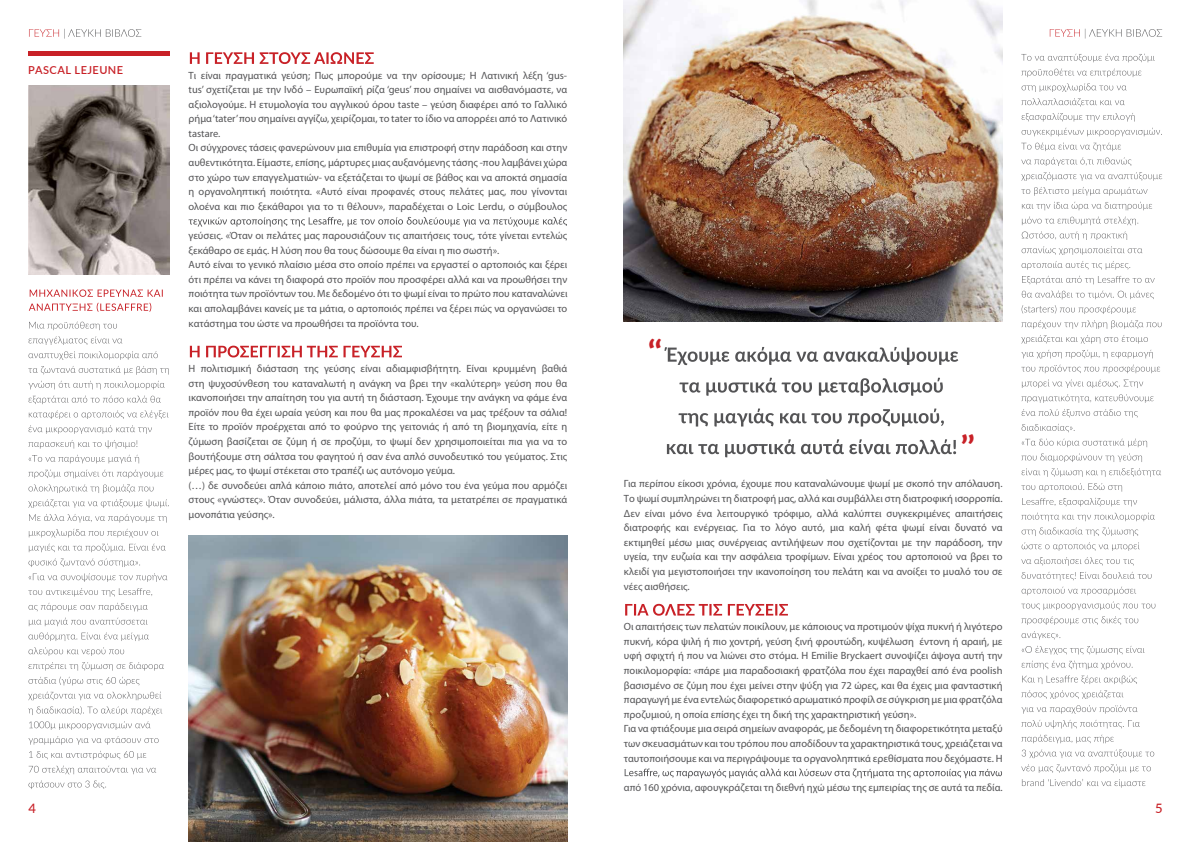
<style>
.page{position:relative;width:1191px;height:842px;background:#fff}
.page>*{position:absolute;margin:0;border:0;box-sizing:border-box;transform-origin:0 0}
.t1{font:900 29.5px "Lato";color:#c82127}
.t2{font:500 13px "Lato";color:#c82127}
.t3{font:600 11px "Lato";letter-spacing:.04em;color:#c82127}
.t4{font:10.5px/14.6px "Myriad Pro";color:#545456}
</style>
<div class="page">
<svg style="left:190px;top:52px;width:184px;height:12px"></svg>
<svg style="left:188px;top:217px;width:379px;height:10px"></svg>
<svg style="left:190px;top:346px;width:212px;height:11px"></svg>
<svg style="left:29px;top:29px;width:112px;height:10px"></svg>
<img style="left:28px;top:85px;width:142px;height:190px">
<svg style="left:29px;top:321px;width:88px;height:9px"></svg>
<svg style="left:29px;top:336px;width:93px;height:9px"></svg>
<svg style="left:29px;top:351px;width:129px;height:9px"></svg>
<svg style="left:28px;top:366px;width:141px;height:9px"></svg>
<svg style="left:28px;top:381px;width:137px;height:8px"></svg>
<svg style="left:29px;top:395px;width:132px;height:9px"></svg>
<svg style="left:29px;top:410px;width:139px;height:9px"></svg>
<svg style="left:29px;top:425px;width:123px;height:9px"></svg>
<svg style="left:28px;top:440px;width:109px;height:9px"></svg>
<svg style="left:29px;top:455px;width:110px;height:8px"></svg>
<svg style="left:28px;top:470px;width:135px;height:8px"></svg>
<svg style="left:29px;top:484px;width:124px;height:9px"></svg>
<svg style="left:28px;top:499px;width:141px;height:9px"></svg>
<svg style="left:29px;top:514px;width:138px;height:9px"></svg>
<svg style="left:29px;top:529px;width:130px;height:8px"></svg>
<svg style="left:29px;top:544px;width:137px;height:8px"></svg>
<svg style="left:29px;top:558px;width:111px;height:9px"></svg>
<svg style="left:29px;top:573px;width:138px;height:9px"></svg>
<svg style="left:28px;top:588px;width:124px;height:9px"></svg>
<svg style="left:29px;top:603px;width:119px;height:8px"></svg>
<svg style="left:29px;top:618px;width:119px;height:8px"></svg>
<svg style="left:29px;top:632px;width:120px;height:9px"></svg>
<svg style="left:29px;top:647px;width:95px;height:9px"></svg>
<svg style="left:29px;top:662px;width:135px;height:23px"></svg>
<svg style="left:28px;top:692px;width:133px;height:8px"></svg>
<svg style="left:28px;top:706px;width:134px;height:9px"></svg>
<svg style="left:29px;top:721px;width:121px;height:9px"></svg>
<svg style="left:28px;top:736px;width:131px;height:9px"></svg>
<svg style="left:29px;top:751px;width:117px;height:8px"></svg>
<svg style="left:29px;top:766px;width:127px;height:8px"></svg>
<svg style="left:29px;top:780px;width:77px;height:9px"></svg>
<svg style="left:30px;top:289px;width:133px;height:8px"></svg>
<svg style="left:29px;top:303px;width:122px;height:9px"></svg>
<div style="left:28px;top:51px;width:142px;height:5px;background:#c82127"></div>
<img style="left:189px;top:536px;width:378px;height:306px">
<img style="left:624px;top:0;width:378px;height:321px">
<svg style="left:1049px;top:29px;width:113px;height:10px"></svg>
<svg style="left:1021px;top:54px;width:133px;height:8px"></svg>
<svg style="left:1021px;top:69px;width:120px;height:8px"></svg>
<svg style="left:1021px;top:83px;width:105px;height:9px"></svg>
<svg style="left:1021px;top:98px;width:103px;height:9px"></svg>
<svg style="left:1021px;top:113px;width:113px;height:9px"></svg>
<svg style="left:1021px;top:128px;width:141px;height:8px"></svg>
<svg style="left:1021px;top:143px;width:100px;height:8px"></svg>
<svg style="left:1021px;top:157px;width:110px;height:9px"></svg>
<svg style="left:1021px;top:172px;width:141px;height:9px"></svg>
<svg style="left:1021px;top:187px;width:126px;height:9px"></svg>
<svg style="left:1022px;top:202px;width:130px;height:8px"></svg>
<svg style="left:1022px;top:217px;width:116px;height:8px"></svg>
<svg style="left:1021px;top:231px;width:106px;height:9px"></svg>
<svg style="left:1021px;top:246px;width:121px;height:9px"></svg>
<svg style="left:1021px;top:261px;width:109px;height:9px"></svg>
<svg style="left:1022px;top:276px;width:132px;height:8px"></svg>
<svg style="left:1021px;top:291px;width:132px;height:8px"></svg>
<svg style="left:1021px;top:305px;width:115px;height:9px"></svg>
<svg style="left:1021px;top:320px;width:140px;height:9px"></svg>
<svg style="left:1021px;top:335px;width:126px;height:9px"></svg>
<svg style="left:1021px;top:350px;width:132px;height:8px"></svg>
<svg style="left:1021px;top:365px;width:139px;height:8px"></svg>
<svg style="left:1022px;top:379px;width:121px;height:9px"></svg>
<svg style="left:1021px;top:394px;width:132px;height:9px"></svg>
<svg style="left:1021px;top:409px;width:116px;height:9px"></svg>
<svg style="left:1021px;top:424px;width:53px;height:8px"></svg>
<svg style="left:1021px;top:439px;width:126px;height:8px"></svg>
<svg style="left:1021px;top:453px;width:121px;height:9px"></svg>
<svg style="left:1021px;top:468px;width:140px;height:9px"></svg>
<svg style="left:1021px;top:483px;width:101px;height:9px"></svg>
<svg style="left:1022px;top:498px;width:115px;height:8px"></svg>
<svg style="left:1021px;top:513px;width:134px;height:8px"></svg>
<svg style="left:1021px;top:527px;width:117px;height:9px"></svg>
<svg style="left:1021px;top:542px;width:118px;height:9px"></svg>
<svg style="left:1021px;top:557px;width:112px;height:9px"></svg>
<svg style="left:1021px;top:572px;width:130px;height:8px"></svg>
<svg style="left:1021px;top:587px;width:115px;height:8px"></svg>
<svg style="left:1021px;top:601px;width:134px;height:9px"></svg>
<svg style="left:1021px;top:616px;width:117px;height:9px"></svg>
<svg style="left:1021px;top:631px;width:39px;height:9px"></svg>
<svg style="left:1021px;top:646px;width:123px;height:8px"></svg>
<svg style="left:1021px;top:661px;width:111px;height:8px"></svg>
<svg style="left:1022px;top:675px;width:115px;height:9px"></svg>
<svg style="left:1021px;top:690px;width:102px;height:9px"></svg>
<svg style="left:1021px;top:705px;width:116px;height:9px"></svg>
<svg style="left:1021px;top:720px;width:119px;height:8px"></svg>
<svg style="left:1021px;top:735px;width:92px;height:8px"></svg>
<svg style="left:1021px;top:749px;width:133px;height:9px"></svg>
<svg style="left:1021px;top:764px;width:129px;height:9px"></svg>
<svg style="left:1022px;top:779px;width:123px;height:9px"></svg>
<svg style="left:625px;top:604px;width:163px;height:12px"></svg>
<svg style="left:624px;top:768px;width:378px;height:10px"></svg>
<svg style="left:664px;top:347px;width:294px;height:18px"></svg>
<svg style="left:679px;top:378px;width:263px;height:18px"></svg>
<svg style="left:678px;top:408px;width:266px;height:18px"></svg>
<svg style="left:667px;top:439px;width:289px;height:18px"></svg>
<p class="t3" style="left:28px;top:62px;width:97px">PASCAL LEJEUNE</p>
<p class="t2" style="left:28px;top:799px;width:9px">4</p>
<p class="t4" style="left:189px;top:68px;width:380px">Τι είναι πραγματικά γεύση; Πως μπορούμε να την ορίσουμε; Η Λατινική λέξη ‘gus&shy;tus’ σχετίζεται με την Ινδό – Ευρωπαϊκή ρίζα ‘geus’ που σημαίνει να αισθανόμαστε, να αξιολογούμε. Η ετυμολογία του αγγλικού όρου taste – γεύση διαφέρει από το Γαλλικό ρήμα‘tater’που σημαίνει αγγίζω, χειρίζομαι, το tater το ίδιο να απορρέει από το Λατινικό tastare.<br>Οι σύγχρονες τάσεις φανερώνουν μια επιθυμία για επιστροφή στην παράδοση και στην αυθεντικότητα. Είμαστε, επίσης, μάρτυρες μιας αυξανόμενης τάσης -που λαμβάνει χώρα στο χώρο των επαγγελματιών- να εξετάζεται το ψωμί σε βάθος και να αποκτά σημασία η οργανοληπτική ποιότητα. «Αυτό είναι προφανές στους πελάτες μας, που γίνονται ολοένα και πιο ξεκάθαροι για το τι θέλουν», παραδέχεται ο Loic Lerdu, o σύμβουλος</p>
<p class="t4" style="left:189px;top:228px;width:380px">γεύσεις. «Όταν οι πελάτες μας παρουσιάζουν τις απαιτήσεις τους, τότε γίνεται εντελώς ξεκάθαρο σε εμάς. Η λύση που θα τους δώσουμε θα είναι η πιο σωστή».<br>Αυτό είναι το γενικό πλαίσιο μέσα στο οποίο πρέπει να εργαστεί ο αρτοποιός και ξέρει ότι πρέπει να κάνει τη διαφορά στο προϊόν που προσφέρει αλλά και να προωθήσει την ποιότητα των προϊόντων του. Με δεδομένο ότι το ψωμί είναι το πρώτο που καταναλώνει και απολαμβάνει κανείς με τα μάτια, ο αρτοποιός πρέπει να ξέρει πώς να οργανώσει το κατάστημα του ώστε να προωθήσει τα προϊόντα του.</p>
<p class="t4" style="left:189px;top:361px;width:380px">Η πολιτισμική διάσταση της γεύσης είναι αδιαμφισβήτητη. Είναι κρυμμένη βαθιά στη ψυχοσύνθεση του καταναλωτή η ανάγκη να βρει την «καλύτερη» γεύση που θα ικανοποιήσει την απαίτηση του για αυτή τη διάσταση. Έχουμε την ανάγκη να φάμε ένα προϊόν που θα έχει ωραία γεύση και που θα μας προκαλέσει να μας τρέξουν τα σάλια!<br>Είτε το προϊόν προέρχεται από το φούρνο της γειτονιάς ή από τη βιομηχανία, είτε η ζύμωση βασίζεται σε ζύμη ή σε προζύμι, το ψωμί δεν χρησιμοποιείται πια για να το βουτήξουμε στη σάλτσα του φαγητού ή σαν ένα απλό συνοδευτικό του γεύματος. Στις μέρες μας, το ψωμί στέκεται στο τραπέζι ως αυτόνομο γεύμα.<br>(…) δε συνοδεύει απλά κάποιο πιάτο, αποτελεί από μόνο του ένα γεύμα που αρμόζει στους «γνώστες». Όταν συνοδεύει, μάλιστα, άλλα πιάτα, τα μετατρέπει σε πραγματικά μονοπάτια γεύσης».</p>
<h1 class="t1" style="left:648px;top:329px;width:15px">‘‘</h1>
<h1 class="t1" style="left:961px;top:423px;width:15px">’’</h1>
<p class="t4" style="left:624px;top:476px;width:380px;text-align:justify">Για περίπου είκοσι χρόνια, έχουμε που καταναλώνουμε ψωμί με σκοπό την απόλαυση.<br>Το ψωμί συμπληρώνει τη διατροφή μας, αλλά και συμβάλλει στη διατροφική ισορροπία.<br>Δεν είναι μόνο ένα λειτουργικό τρόφιμο, αλλά καλύπτει συγκεκριμένες απαιτήσεις διατροφής και ενέργειας. Για το λόγο αυτό, μια καλή φέτα ψωμί είναι δυνατό να εκτιμηθεί μέσω μιας συνέργειας αντιλήψεων που σχετίζονται με την παράδοση, την υγεία, την ευζωία και την ασφάλεια τροφίμων. Είναι χρέος του αρτοποιού να βρει το κλειδί για μεγιστοποιήσει την ικανοποίηση του πελάτη και να ανοίξει το μυαλό του σε νέες αισθήσεις.</p>
<p class="t4" style="left:624px;top:619px;width:380px">Οι απαιτήσεις των πελατών ποικίλουν, με κάποιους να προτιμούν ψίχα πυκνή ή λιγότερο πυκνή, κόρα ψιλή ή πιο χοντρή, γεύση ξινή φρουτώδη, κυψέλωση έντονη ή αραιή, με υφή σφιχτή ή που να λιώνει στο στόμα. Η Emilie Bryckaert συνοψίζει άψογα αυτή την ποικιλομορφία: «πάρε μια παραδοσιακή φρατζόλα που έχει παραχθεί από ένα poolish βασισμένο σε ζύμη που έχει μείνει στην ψύξη για 72 ώρες, και θα έχεις μια φανταστική παραγωγή με ένα εντελώς διαφορετικό αρωματικό προφίλ σε σύγκριση με μιαφρατζόλα προζυμιού, η οποία επίσης έχει τη δική της χαρακτηριστική γεύση».<br>Για να φτιάξουμε μια σειρά σημείων αναφοράς, με δεδομένη τη διαφορετικότητα μεταξύ των σκευασμάτων και του τρόπου που αποδίδουν τα χαρακτηριστικά τους, χρειάζεται να ταυτοποιήσουμε και να περιγράψουμε τα οργανοληπτικά ερεθίσματα που δεχόμαστε. Η</p>
<p class="t4" style="left:624px;top:780px;width:380px">από 160 χρόνια, αφουγκράζεται τη διεθνή ηχώ μέσω της εμπειρίας της σε αυτά τα πεδία.</p>
<p class="t2" style="left:1155px;top:799px;width:9px">5</p>
</div>
